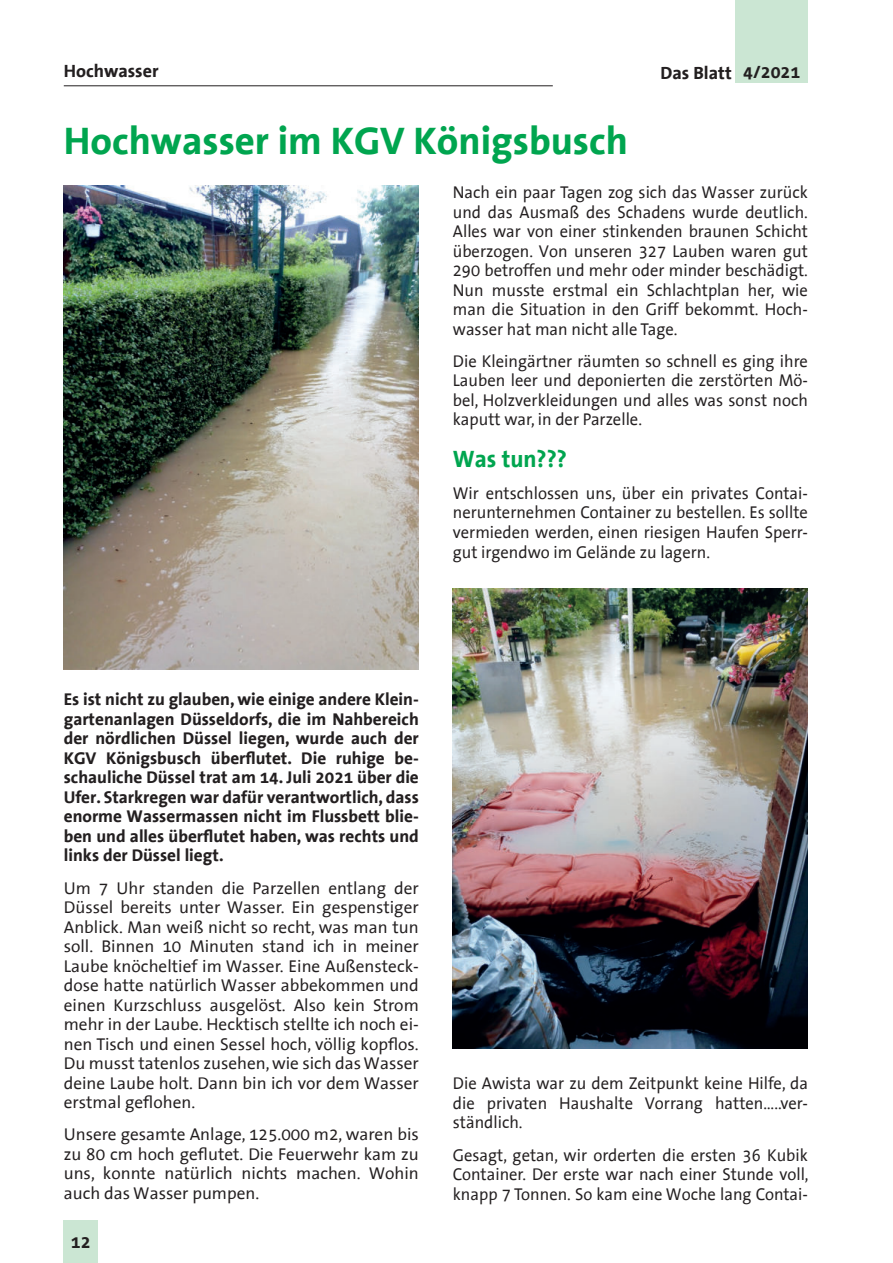
<style>
.page{position:relative;width:893px;height:1263px;background:#fff}
.page>*{position:absolute;margin:0;border:0;box-sizing:border-box;transform-origin:0 0}
.t1{font:700 39px "The Sans Office";color:#00a54f}
.t2{font:700 24px "The Sans Office";color:#00a54f;scale:.96 1}
.t3{font:700 18px "The Sans Office";color:#231f20}
.t4{font:17.25px/19.5px "The Sans Office";color:#231f20;text-align:justify;scale:.96 1}
.t5{font:17.25px/19.5px "The Sans Office";color:#231f20;text-align:justify}
.t6{font:700 17.25px/19.5px "The Sans Office";color:#231f20;text-align:justify}
</style>
<div class="page">
<div style="left:736px;top:0;width:72px;height:83px;background:#cbe6d3"></div>
<div style="left:64px;top:1220px;width:34px;height:43px;background:#cbe6d3"></div>
<hr style="left:64px;top:85px;width:489px;height:1px;background:#231f20">
<img style="left:64px;top:185px;width:355px;height:485px">
<img style="left:453px;top:589px;width:355px;height:459px">
<p class="t3" style="left:64px;top:62px;width:96px">Hochwasser</p>
<h1 class="t1" style="left:64px;top:121px;width:566px">Hochwasser im KGV Königsbusch</h1>
<p class="t3" style="left:661px;top:64px;width:141px">Das Blatt 4/2021</p>
<p class="t4" style="left:453px;top:183px;width:371px">Nach ein paar Tagen zog sich das Wasser zurück und das Ausmaß des Schadens wurde deutlich.<br>Alles war von einer stinkenden braunen Schicht überzogen. Von unseren 327 Lauben waren gut 290 betroffen und mehr oder minder beschädigt.<br>Nun musste erstmal ein Schlachtplan her, wie man die Situation in den Griff bekommt. Hoch&shy;wasser hat man nicht alle Tage.</p>
<p class="t4" style="left:453px;top:352px;width:371px">Die Kleingärtner räumten so schnell es ging ihre Lauben leer und deponierten die zerstörten Mö&shy;bel, Holzverkleidungen und alles was sonst noch kaputt war, in der Parzelle.</p>
<h2 class="t2" style="left:453px;top:446px;width:120px">Was tun???</h2>
<p class="t4" style="left:453px;top:484px;width:371px">Wir entschlossen uns, über ein privates Contai&shy;nerunternehmen Container zu bestellen. Es sollte vermieden werden, einen riesigen Haufen Sperr&shy;gut irgendwo im Gelände zu lagern.</p>
<p class="t6" style="left:64px;top:690px;width:357px">Es ist nicht zu glauben, wie einige andere Klein&shy;gartenanlagen Düsseldorfs, die im Nahbereich der nördlichen Düssel liegen, wurde auch der KGV Königsbusch überflutet. Die ruhige be&shy;schauliche Düssel trat am 14. Juli 2021 über die Ufer. Starkregen war dafür verantwortlich, dass enorme Wassermassen nicht im Flussbett blie&shy;ben und alles überflutet haben, was rechts und links der Düssel liegt.</p>
<p class="t5" style="left:64px;top:879px;width:357px">Um 7 Uhr standen die Parzellen entlang der Düssel bereits unter Wasser. Ein gespenstiger Anblick. Man weiß nicht so recht, was man tun soll. Binnen 10 Minuten stand ich in meiner Laube knöcheltief im Wasser. Eine Außensteck&shy;dose hatte natürlich Wasser abbekommen und einen Kurzschluss ausgelöst. Also kein Strom mehr in der Laube. Hecktisch stellte ich noch ei&shy;nen Tisch und einen Sessel hoch, völlig kopflos.<br>Du musst tatenlos zusehen, wie sich das Wasser deine Laube holt. Dann bin ich vor dem Wasser erstmal geflohen.</p>
<p class="t5" style="left:64px;top:1125px;width:357px">Unsere gesamte Anlage, 125.000 m2, waren bis zu 80 cm hoch geflutet. Die Feuerwehr kam zu uns, konnte natürlich nichts machen. Wohin auch das Wasser pumpen.</p>
<p class="t3" style="left:71px;top:1233px;width:21px">12</p>
<p class="t4" style="left:453px;top:1074px;width:371px">Die Awista war zu dem Zeitpunkt keine Hilfe, da die privaten Haushalte Vorrang hatten…..ver&shy;ständlich.</p>
<p class="t4" style="left:453px;top:1146px;width:372px">Gesagt, getan, wir orderten die ersten 36 Kubik Container. Der erste war nach einer Stunde voll, knapp 7 Tonnen. So kam eine Woche lang Contai-</p>
</div>
